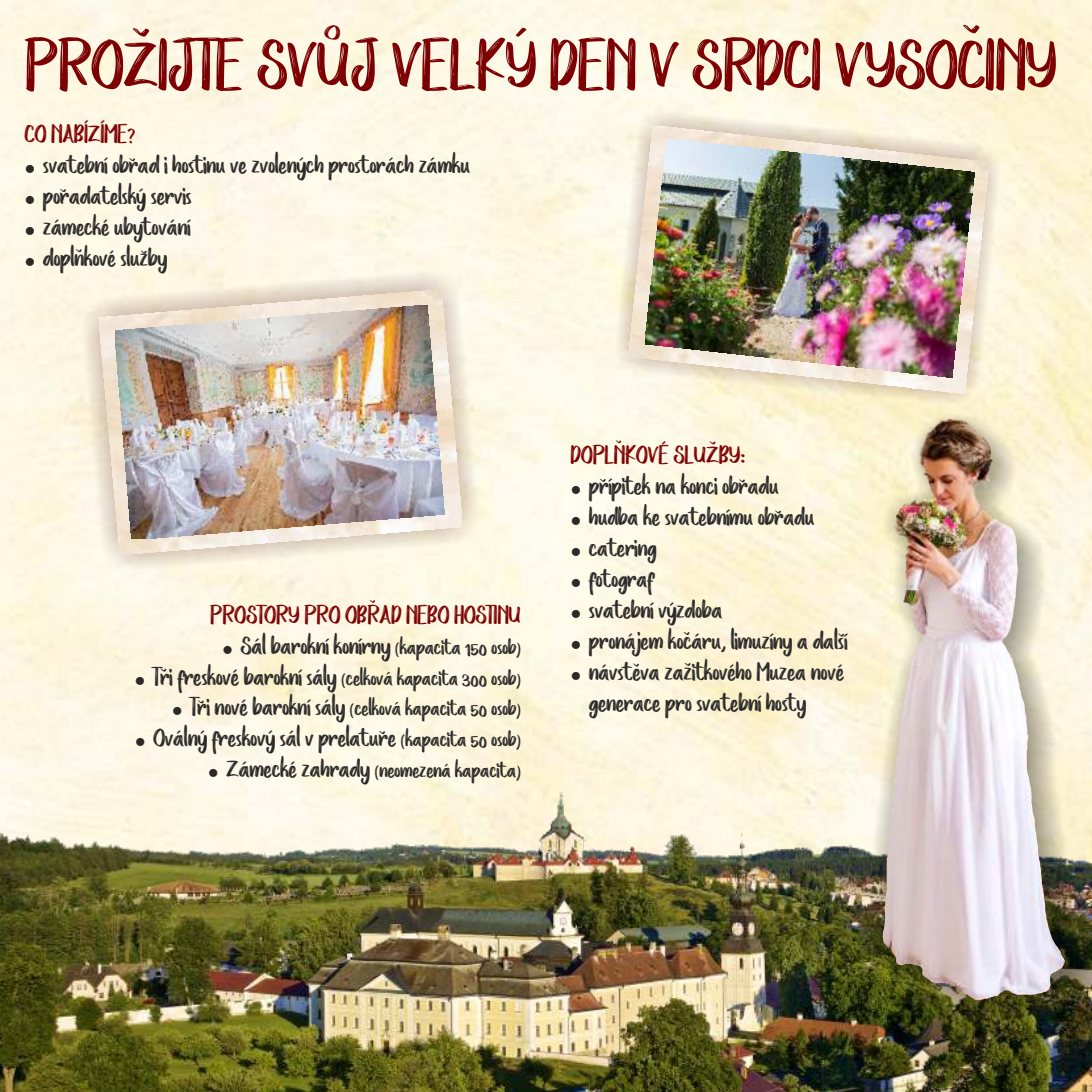
<style>
.page{position:relative;width:1092px;height:1092px;background:#fff}
.page>*{position:absolute;margin:0;border:0;box-sizing:border-box;transform-origin:0 0}
.t1{font:67.38px "Love Story Rough";color:#7d0103}
.t2{font:24.5px/31px "Love Story Rough";color:#2b2a29}
.t3{font:24.5px "Love Story Rough";color:#7d0103}
.t4{font:21px "Love Story Rough";color:#2b2a29}
.t5{font:19.6px "Love Story Rough";color:#7d0103;scale:1.7 1}
.s1{font-size:21px}
.s2{font-size:24.5px}
</style>
<div class="page">
<img style="left:0;top:0;width:1091px;height:792px">
<img style="left:0;top:792px;width:1091px;height:299px">
<svg style="left:608px;top:107px;width:398px;height:303px;background:#faf5de"></svg>
<img style="left:629px;top:126px;width:359px;height:267px">
<img style="left:867px;top:388px;width:224px;height:643px">
<img style="left:883px;top:939px;width:135px;height:60px">
<svg style="left:963px;top:25px;width:16px;height:8px"></svg>
<svg style="left:129px;top:158px;width:6px;height:3px"></svg>
<svg style="left:60px;top:189px;width:6px;height:3px"></svg>
<svg style="left:599px;top:479px;width:6px;height:3px"></svg>
<svg style="left:198px;top:700px;width:6px;height:3px"></svg>
<svg style="left:160px;top:668px;width:6px;height:3px"></svg>
<svg style="left:739px;top:479px;width:6px;height:3px"></svg>
<svg style="left:379px;top:731px;width:6px;height:3px"></svg>
<svg style="left:615px;top:440px;width:6px;height:3px"></svg>
<svg style="left:684px;top:663px;width:6px;height:3px"></svg>
<svg style="left:683px;top:632px;width:6px;height:3px"></svg>
<svg style="left:775px;top:510px;width:5px;height:3px"></svg>
<svg style="left:633px;top:663px;width:6px;height:3px"></svg>
<svg style="left:370px;top:600px;width:5px;height:3px"></svg>
<svg style="left:76px;top:249px;width:6px;height:3px"></svg>
<div style="left:79px;top:270px;width:402px;height:304px;background:#633;opacity:.49"></div>
<img style="left:99px;top:290px;width:363px;height:264px">
<img style="left:115px;top:305px;width:329px;height:234px">
<img style="left:644px;top:139px;width:330px;height:239px">
<p class="t5" style="left:324px;top:22px;width:11px">O</p>
<h1 class="t1" style="left:25px;top:29px;width:1033px">PROŽIJTE SVUJ VELKÝ DEN V SRDCI VYSOCINY</h1>
<p class="t3" style="left:25px;top:121px;width:112px">CO NABÍZÍME?</p>
<p class="t2" style="left:25px;top:151px;width:447px">● svatební obrad i hostinu ve zvolených prostorách zámku</p>
<p class="t2" style="left:25px;top:182px;width:168px">● poradatelský servis</p>
<p class="t2" style="left:25px;top:212px;width:167px">● zámecké ubytování</p>
<p class="t2" style="left:25px;top:243px;width:144px">● doplnkové služby</p>
<p class="t3" style="left:210px;top:601px;width:312px">PROSTORY PRO OBRAD NEBO HOSTINU</p>
<p class="t2" style="left:222px;top:631px;width:300px">● Sál barokní konírny <span class="s1">(kapacita 150 osob)</span></p>
<p class="t4" style="left:135px;top:666px;width:388px">● <span class="s2">Tri freskové barokní sály</span> (celková kapacita 300 osob)</p>
<p class="t4" style="left:172px;top:697px;width:350px">● <span class="s2">Tri nové barokní sály</span> (celková kapacita 50 osob)</p>
<p class="t2" style="left:135px;top:724px;width:387px">● Oválný freskový sál v prelature <span class="s1">(kapacita 50 osob)</span></p>
<p class="t4" style="left:208px;top:759px;width:314px">● <span class="s2">Zámecké zahrady</span> (neomezená kapacita)</p>
<p class="t3" style="left:570px;top:442px;width:176px">DOPLNKOVÉ SLUŽBY:</p>
<p class="t2" style="left:570px;top:472px;width:209px">● prípitek na konci obradu</p>
<p class="t2" style="left:570px;top:502px;width:245px">● hudba ke svatebnímu obradu</p>
<p class="t2" style="left:570px;top:533px;width:87px">● catering</p>
<p class="t2" style="left:570px;top:564px;width:85px">● fotograf</p>
<p class="t2" style="left:570px;top:595px;width:153px">● svatební výzdoba</p>
<p class="t2" style="left:570px;top:626px;width:278px">● pronájem kocáru, limuzíny a další</p>
<p class="t2" style="left:589px;top:657px;width:256px;text-indent:-18px">● návsteva zazitkového Muzea nové generace pro svatební hosty</p>
</div>
